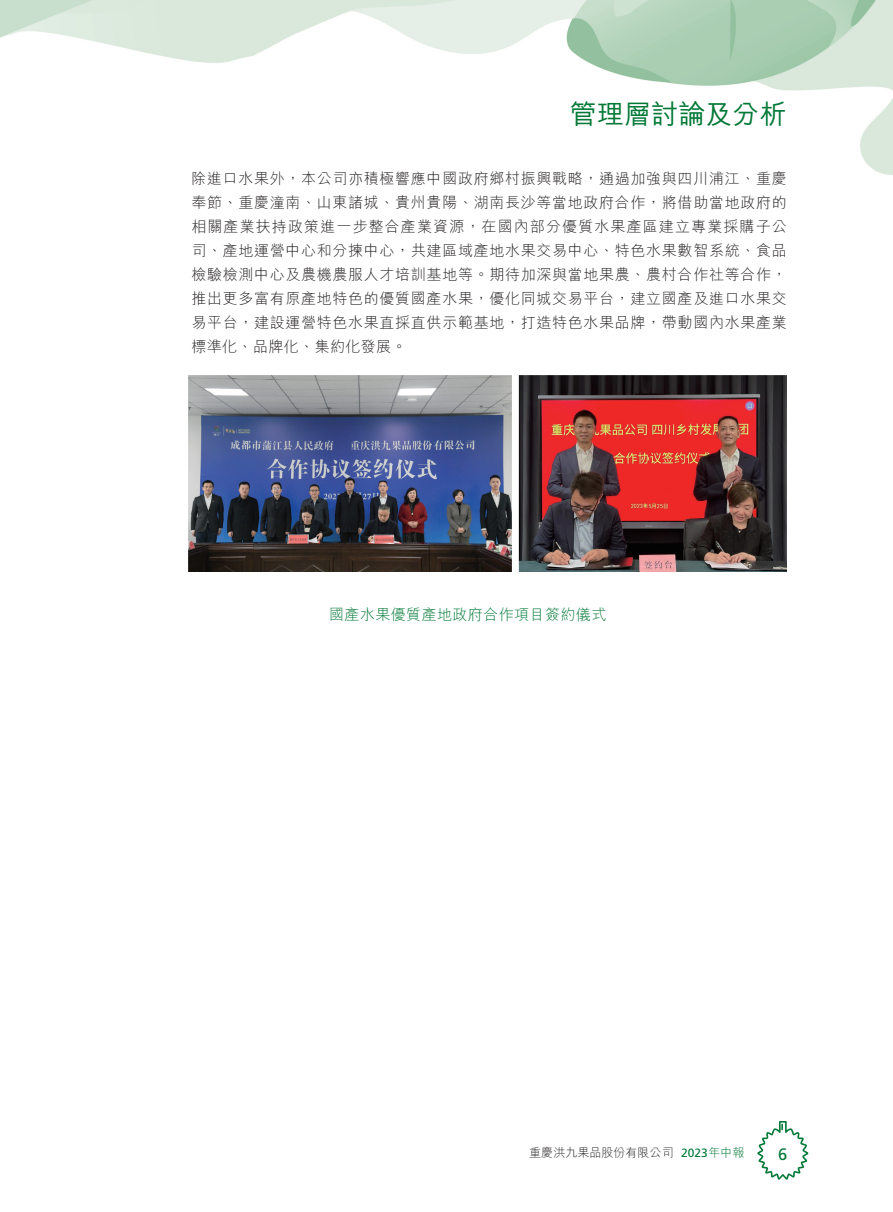
<style>
.page{position:relative;width:893px;height:1212px;background:#fff}
.page>*{position:absolute;margin:0;border:0;box-sizing:border-box;transform-origin:0 0}
.t1{font:500 27px "M Hei HK";letter-spacing:.005em;color:#007836}
.t2{font:16.5px "Frutiger LT Std";color:#007836}
.t3{font:300 15px/24px "M Hei HK";letter-spacing:.045em;color:#231f20;text-align:justify}
.t4{font:300 15px "M Hei HK";letter-spacing:.03em;color:#007836}
.t5{font:300 12px "M Hei HK";letter-spacing:.005em;color:#231f20}
.t6{font:12px "Frutiger LT Std";color:#007836}
.s1{font-family:"M Hei HK";font-weight:300}
</style>
<div class="page">
<img style="left:0;top:0;width:893px;height:1154px">
<svg style="left:757px;top:1121px;width:51px;height:59px"></svg>
<img style="left:189px;top:375px;width:598px;height:197px">
<h1 class="t1" style="left:570px;top:95px;width:218px">管理層討論及分析</h1>
<p class="t3" style="left:191px;top:166px;width:597px">除進口水果外，本公司亦積極響應中國政府鄉村振興戰略，通過加強與四川浦江、重慶奉節、重慶潼南、山東諸城、貴州貴陽、湖南長沙等當地政府合作，將借助當地政府的相關產業扶持政策進一步整合產業資源，在國內部分優質水果產區建立專業採購子公司、產地運營中心和分揀中心，共建區域產地水果交易中心、特色水果數智系統、食品檢驗檢測中心及農機農服人才培訓基地等。期待加深與當地果農、農村合作社等合作，推出更多富有原產地特色的優質國產水果，優化同城交易平台，建立國產及進口水果交易平台，建設運營特色水果直採直供示範基地，打造特色水果品牌，帶動國內水果產業標準化、品牌化、集約化發展。</p>
<p class="t4" style="left:329px;top:607px;width:279px">國產水果優質產地政府合作項目簽約儀式</p>
<p class="t5" style="left:529px;top:1146px;width:146px">重慶洪九果品股份有限公司</p>
<p class="t6" style="left:681px;top:1145px;width:65px">2023<span class="s1">年中報</span></p>
<p class="t2" style="left:778px;top:1144px;width:11px">6</p>
</div>
